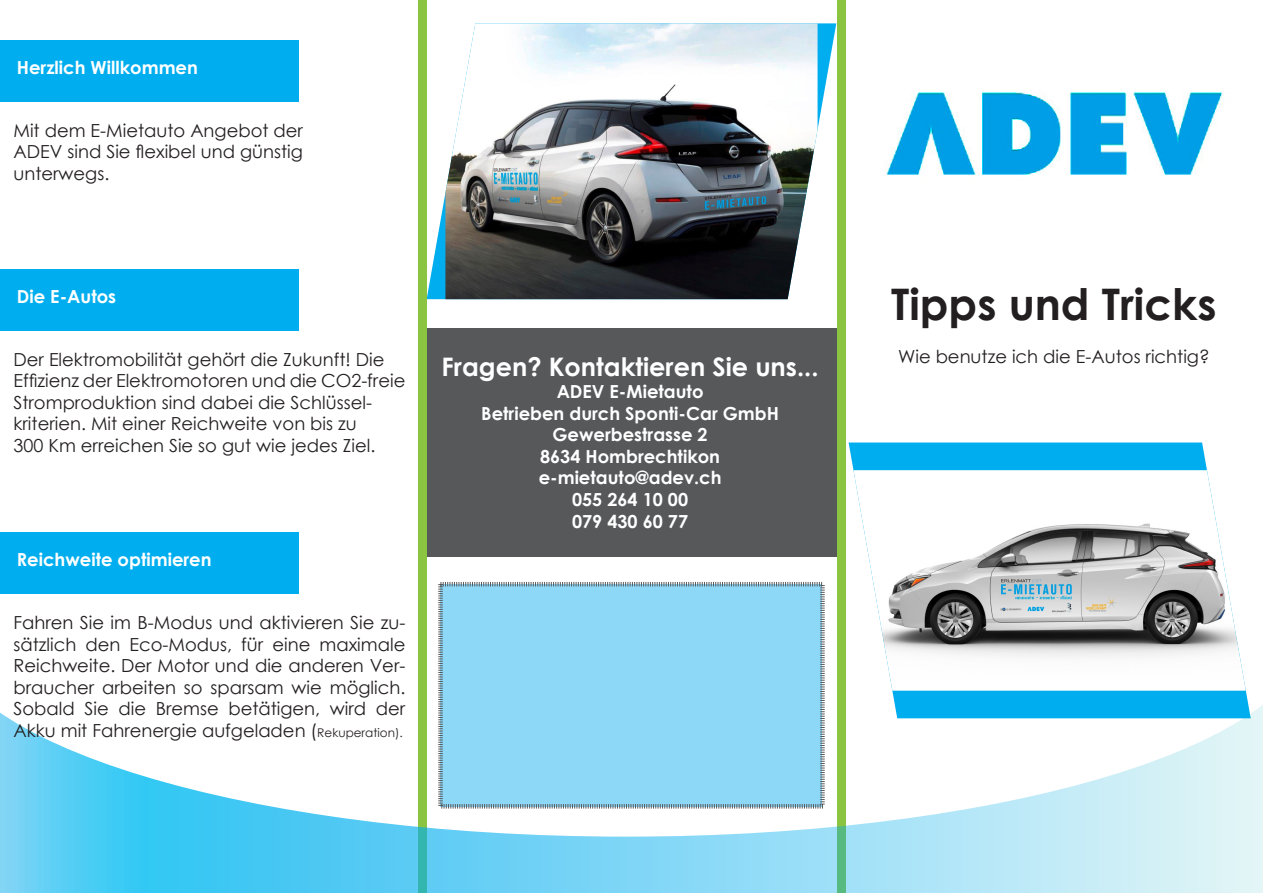
<style>
.page{position:relative;width:1263px;height:893px;background:#fff}
.page>*{position:absolute;margin:0;border:0;box-sizing:border-box;transform-origin:0 0}
.t1{font:700 43.5px "Century Gothic";color:#231f20}
.t2{font:700 25.5px "Century Gothic";color:#fff}
.t3{font:18px/21.6px "Century Gothic";color:#231f20}
.t4{font:700 18px "Century Gothic";color:#fff}
.s1{font-size:12px}
</style>
<div class="page">
<svg style="left:427px;top:23px;width:409px;height:276px"></svg>
<img style="left:445px;top:23px;width:372px;height:276px">
<div style="left:848px;top:442px;width:359px;height:28px;background:#00aeef"></div>
<img style="left:853px;top:470px;width:370px;height:90px">
<div style="left:837px;top:0;width:8px;height:893px;background:#8bc441"></div>
<div style="left:418px;top:0;width:9px;height:893px;background:#8bc441"></div>
<svg style="left:0;top:560px;width:1263px;height:333px"></svg>
<img style="left:886px;top:92px;width:336px;height:83px">
<div style="left:427px;top:328px;width:410px;height:229px;background:#57585a"></div>
<div style="left:437px;top:581px;width:388px;height:228px;background:#8dd7f7"></div>
<div style="left:0;top:41px;width:299px;height:61px;background:#00aeef"></div>
<div style="left:0;top:269px;width:299px;height:62px;background:#00aeef"></div>
<div style="left:0;top:533px;width:299px;height:61px;background:#00aeef"></div>
<p class="t4" style="left:17px;top:54px;width:183px">Herzlich Willkommen</p>
<p class="t3" style="left:14px;top:119px;width:291px">Mit dem E-Mietauto Angebot der</p>
<p class="t3" style="left:14px;top:141px;width:291px">ADEV sind Sie flexibel und günstig</p>
<p class="t3" style="left:14px;top:162px;width:97px">unterwegs.</p>
<p class="t4" style="left:17px;top:282px;width:101px">Die E-Autos</p>
<p class="t3" style="left:14px;top:348px;width:373px">Der Elektromobilität gehört die Zukunft! Die</p>
<p class="t3" style="left:14px;top:370px;width:393px">Effizienz der Elektromotoren und die CO2-freie<br>Stromproduktion sind dabei die Schlüssel-</p>
<p class="t3" style="left:14px;top:413px;width:345px">kriterien. Mit einer Reichweite von bis zu</p>
<p class="t3" style="left:14px;top:434px;width:363px">300 Km erreichen Sie so gut wie jedes Ziel.</p>
<p class="t4" style="left:17px;top:546px;width:196px">Reichweite optimieren</p>
<p class="t3" style="left:14px;top:611px;width:393px;text-align:justify">Fahren Sie im B-Modus und aktivieren Sie zu&shy;sätzlich den Eco-Modus, für eine maximale Reichweite. Der Motor und die anderen Ver&shy;braucher arbeiten so sparsam wie möglich.<br>Sobald Sie die Bremse betätigen, wird der Akku mit Fahrenergie aufgeladen (<span class="s1">Rekuperation).</span></p>
<p class="t2" style="left:442px;top:348px;width:378px">Fragen? Kontaktieren Sie uns...</p>
<p class="t4" style="left:557px;top:378px;width:148px">ADEV E-Mietauto</p>
<p class="t4" style="left:481px;top:399px;width:299px">Betrieben durch Sponti-Car GmbH</p>
<p class="t4" style="left:552px;top:421px;width:157px">Gewerbestrasse 2</p>
<p class="t4" style="left:540px;top:442px;width:181px">8634 Hombrechtikon</p>
<p class="t4" style="left:539px;top:464px;width:184px">e-mietauto@adev.ch</p>
<p class="t4" style="left:572px;top:486px;width:117px">055 264 10 00</p>
<p class="t4" style="left:572px;top:507px;width:117px">079 430 60 77</p>
<p class="t1" style="left:891px;top:271px;width:327px">Tipps und Tricks</p>
<p class="t3" style="left:898px;top:345px;width:313px">Wie benutze ich die E-Autos richtig?</p>
</div>
